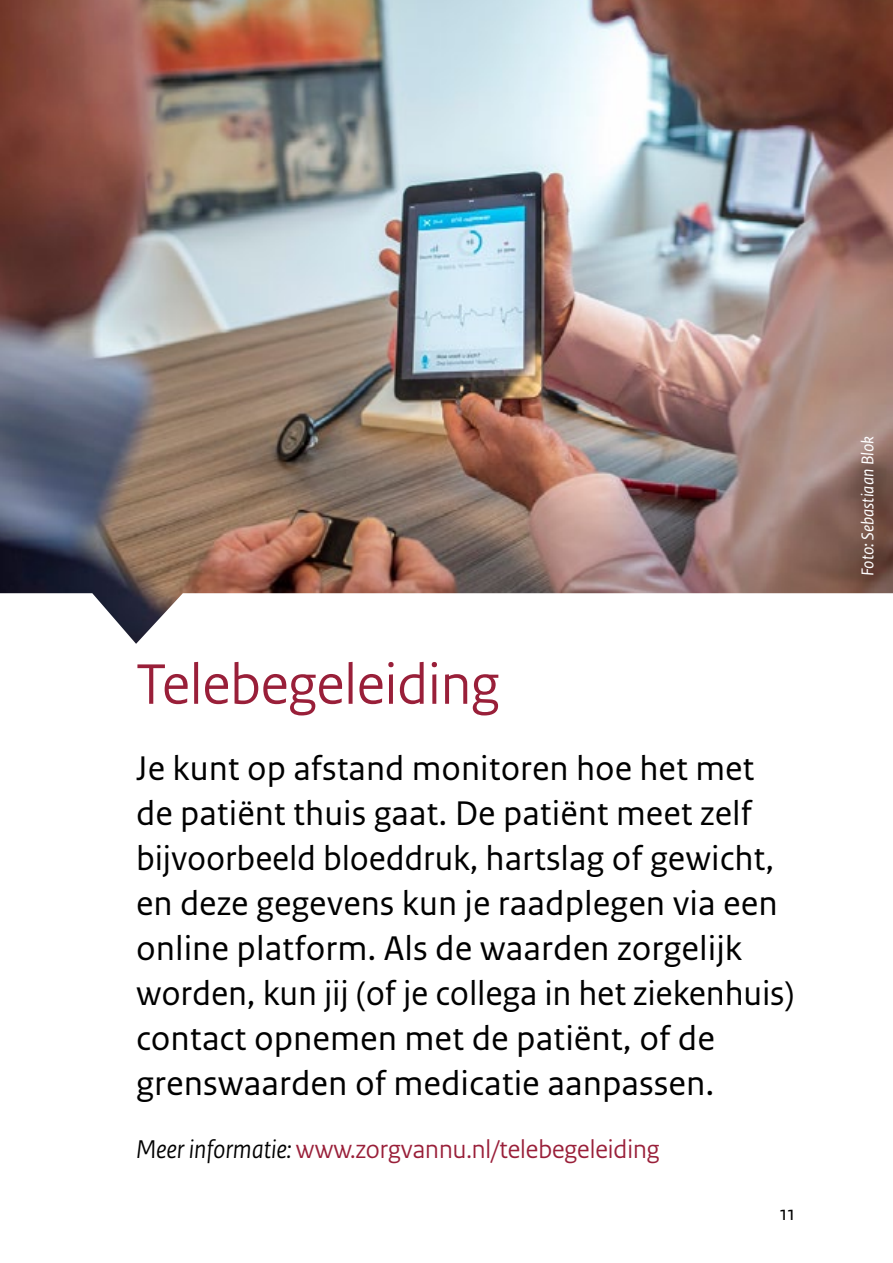
<style>
.page{position:relative;width:893px;height:1263px;background:#fff}
.page>*{position:absolute;margin:0;border:0;box-sizing:border-box;transform-origin:0 0}
.H1_-_Kop_niveau_twee{font:60px "Rijksoverheid Sans Heading";color:#991f39}
.vws_11_-_Plat{font:36px/45px "Rijksoverheid Sans Text";color:#000}
.VWS_31_-_URL{font:27px "Rijksoverheid Sans Heading";color:#991f39}
.t1{font:21px "Rijksoverheid Sans Text";color:#000}
.t2{font:italic 18px "Rijksoverheid Sans Text";color:#fff}
.s1{font-style:italic;color:#000}
</style>
<div class="page">
<img style="left:0;top:0;width:893px;height:644px">
<h1 class="H1_-_Kop_niveau_twee" style="left:136px;top:649px;width:365px">Telebegeleiding</h1>
<p class="vws_11_-_Plat" style="left:136px;top:747px;width:660px">Je kunt op afstand monitoren hoe het met de patiënt thuis gaat. De patiënt meet zelf bijvoorbeeld bloeddruk, hartslag of gewicht, en deze gegevens kun je raadplegen via een online platform. Als de waarden zorgelijk worden, kun jij (of je collega in het ziekenhuis) contact opnemen met de patiënt, of de grenswaarden of medicatie aanpassen.</p>
<p class="VWS_31_-_URL" style="left:136px;top:1134px;width:525px"><span class="s1">Meer informatie:</span> www.zorgvannu.nl/telebegeleiding</p>
<p class="t1" style="left:780px;top:1201px;width:17px">11</p>
<p class="t2" style="left:858px;top:576px;width:142px;rotate:-90deg">Foto: Sebastiaan Blok</p>
</div>
